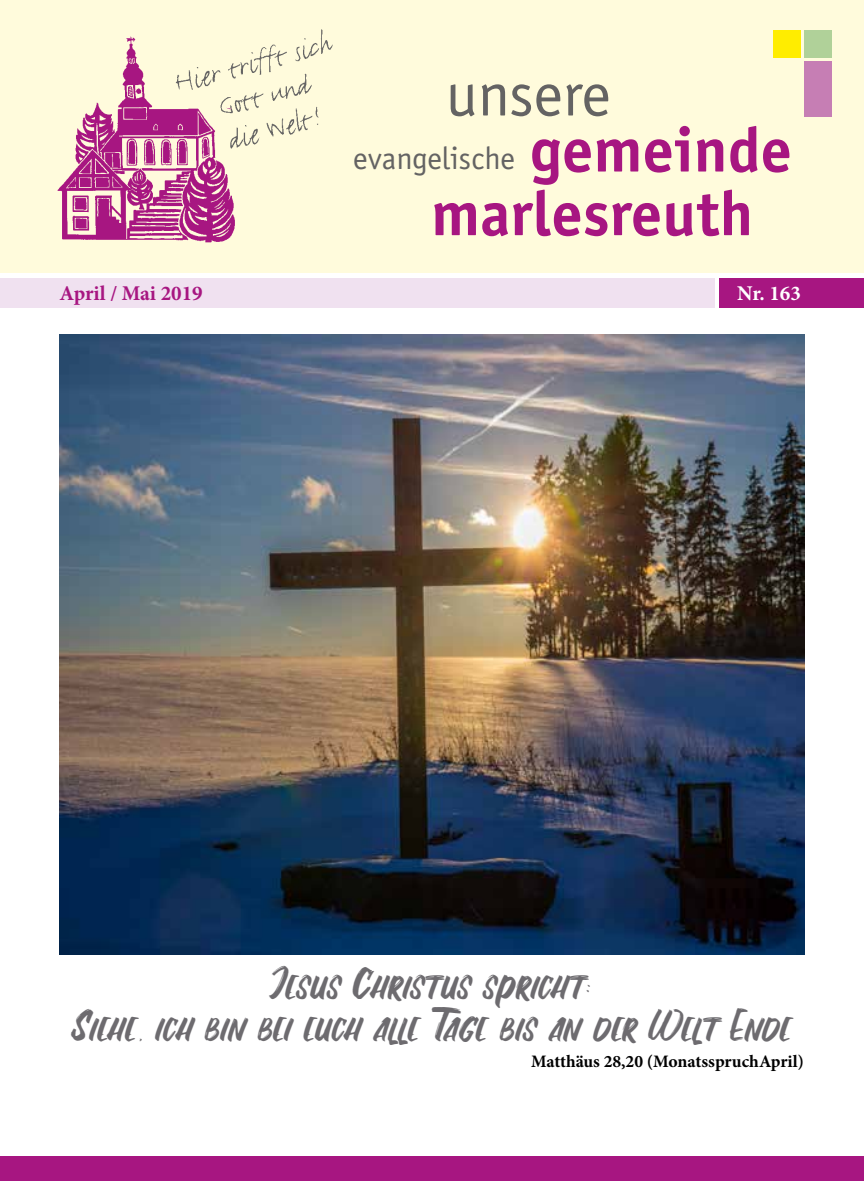
<style>
.page{position:relative;width:864px;height:1181px;background:#fff}
.page>*{position:absolute;margin:0;border:0;box-sizing:border-box;transform-origin:0 0}
.t1{font:700 63px "Officina Sans";color:#a71681}
.t2{font:63px "Officina Sans";color:#646363}
.t3{font:35px/42px "Fontania";color:#6d6b6f;text-align:center}
.t4{font:31.5px "Officina Sans";color:#646363}
.t5{font:700 21px "Minion Pro";color:#a71681}
.t6{font:700 21px "Minion Pro";color:#fff}
.t7{font:700 17.5px "Minion Pro";color:#000}
.s1{font-weight:700;font-size:63px;color:#a71681}
</style>
<div class="page">
<div style="left:0;top:1156px;width:863px;height:25px;background:#a71681"></div>
<div style="left:719px;top:278px;width:144px;height:30px;background:#a71681"></div>
<div style="left:0;top:278px;width:714px;height:30px;background:#f0e1f0"></div>
<div style="left:0;top:0;width:863px;height:273px;background:#fffbdc"></div>
<div style="left:772px;top:30px;width:28px;height:28px;background:#ffed00"></div>
<div style="left:803px;top:30px;width:28px;height:28px;background:#b0d199"></div>
<div style="left:803px;top:61px;width:28px;height:55px;background:#c67eb4"></div>
<img style="left:237px;top:29px;width:95px;height:119px">
<img style="left:57px;top:36px;width:180px;height:207px">
<img style="left:60px;top:334px;width:743px;height:620px">
<h1 class="t2" style="left:446px;top:57px;width:166px">unsere</h1>
<p class="t4" style="left:353px;top:140px;width:440px">evangelische <span class="s1">gemeinde</span></p>
<h1 class="t1" style="left:431px;top:174px;width:323px">marlesreuth</h1>
<p class="t5" style="left:60px;top:279px;width:145px">April / Mai 2019</p>
<p class="t6" style="left:736px;top:279px;width:65px">Nr. 163</p>
<p class="t3" style="left:71px;top:967px;width:722px">Jesus Christus spricht:<br>Siehe, ich bin bei euch alle Tage bis an der Welt Ende</p>
<p class="t7" style="left:531px;top:1049px;width:274px">Matthäus 28,20 (MonatsspruchApril)</p>
</div>
